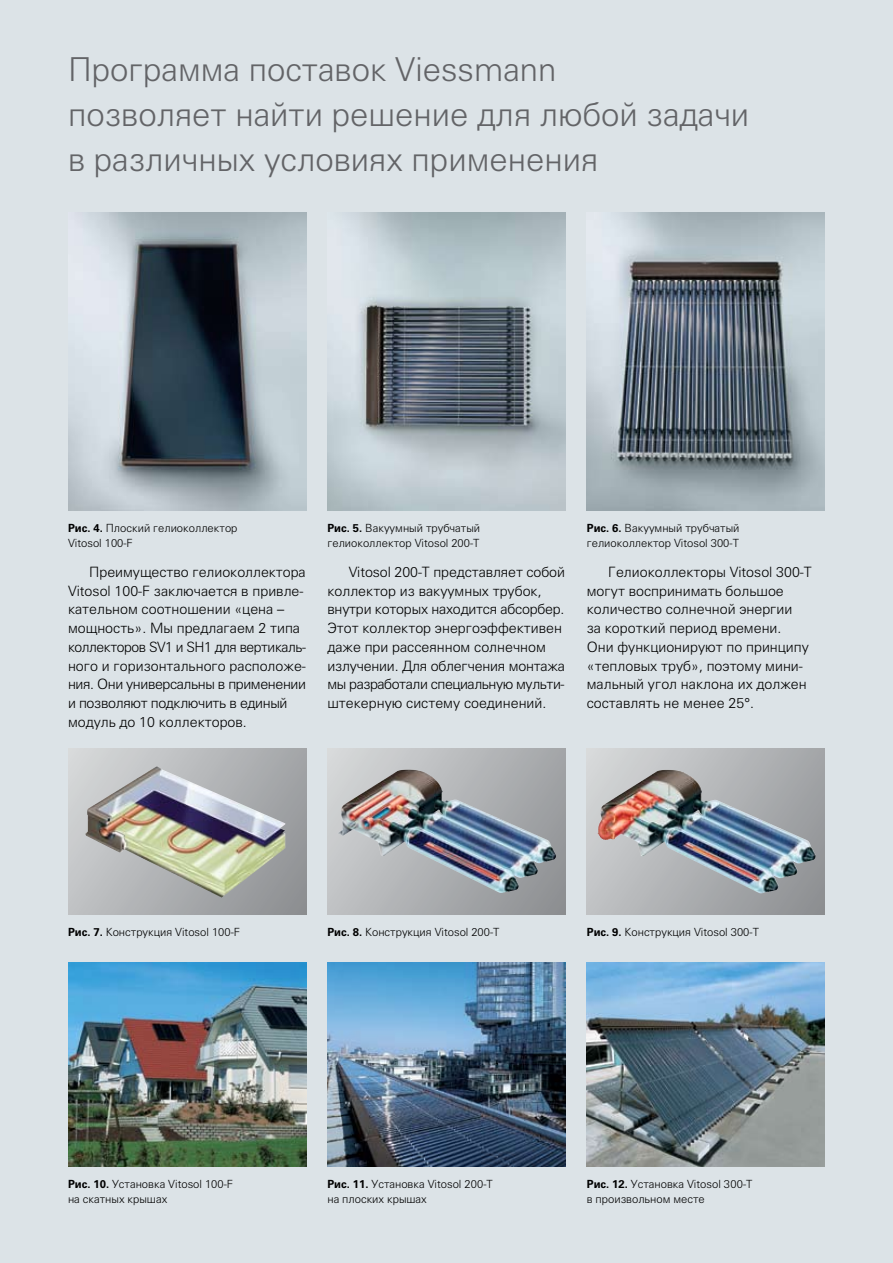
<style>
.page{position:relative;width:893px;height:1263px;background:#dce3e7}
.page>*{position:absolute;margin:0;border:0;box-sizing:border-box;transform-origin:0 0}
.t1{font:300 33px/45px "Univers Cyr";color:#636467}
.t2{font:300 14.25px/18.8px "Univers Cyr";color:#000}
.t3{font:300 11.25px/15px "Univers Cyr";color:#000}
.s1{font-weight:700}
</style>
<div class="page">
<img style="left:68px;top:213px;width:238px;height:297px">
<img style="left:68px;top:963px;width:238px;height:204px">
<img style="left:327px;top:963px;width:239px;height:204px">
<img style="left:587px;top:963px;width:238px;height:204px">
<img style="left:327px;top:213px;width:239px;height:297px">
<img style="left:587px;top:213px;width:238px;height:297px">
<div style="left:587px;top:748px;width:238px;height:166px;background:linear-gradient(to right,#ccced0,#97999c)"></div>
<img style="left:597px;top:770px;width:219px;height:123px">
<div style="left:327px;top:748px;width:239px;height:166px;background:linear-gradient(to right,#cccfd0,#97999b)"></div>
<img style="left:338px;top:770px;width:218px;height:123px">
<div style="left:68px;top:748px;width:238px;height:166px;background:linear-gradient(to right,#ccced0,#97999c)"></div>
<img style="left:86px;top:766px;width:199px;height:132px">
<h1 class="t1" style="left:68px;top:47px;width:683px">Программа поставок Viessmann<br>позволяет найти решение для любой задачи в различных условиях применения</h1>
<p class="t3" style="left:68px;top:520px;width:171px"><span class="s1">Рис. 4.</span> Плоский гелиоколлектор<br>Vitosol 100-F</p>
<p class="t3" style="left:327px;top:520px;width:154px"><span class="s1">Рис. 5.</span> Вакуумный трубчатый гелиоколлектор Vitosol 200-Т</p>
<p class="t3" style="left:587px;top:520px;width:154px"><span class="s1">Рис. 6.</span> Вакуумный трубчатый гелиоколлектор Vitosol 300-Т</p>
<p class="t2" style="left:68px;top:562px;width:239px;text-indent:21px">Преимущество гелиоколлектора<br>Vitosol 100-F заключается в привле&shy;кательном соотношении «цена – мощность». Мы предлагаем 2 типа коллекторов SV1 и SH1 для вертикаль&shy;ного и горизонтального расположе&shy;ния. Они универсальны в применении и позволяют подключить в единый модуль до 10 коллекторов.</p>
<p class="t2" style="left:327px;top:562px;width:239px;text-indent:21px">Vitosol 200-Т представляет собой коллектор из вакуумных трубок, внутри которых находится абсорбер.<br>Этот коллектор энергоэффективен даже при рассеянном солнечном излучении. Для облегчения монтажа мы разработали специальную мульти&shy;штекерную систему соединений.</p>
<p class="t2" style="left:587px;top:562px;width:227px;text-indent:21px">Гелиоколлекторы Vitosol 300-Т могут воспринимать большое количество солнечной энергии<br>за короткий период времени.<br>Они функционируют по принципу «тепловых труб», поэтому мини&shy;мальный угол наклона их должен составлять не менее 25°.</p>
<p class="t3" style="left:68px;top:924px;width:174px"><span class="s1">Рис. 7.</span> Конструкция Vitosol 100-F</p>
<p class="t3" style="left:327px;top:924px;width:174px"><span class="s1">Рис. 8.</span> Конструкция Vitosol 200-T</p>
<p class="t3" style="left:587px;top:924px;width:174px"><span class="s1">Рис. 9.</span> Конструкция Vitosol 300-T</p>
<p class="t3" style="left:68px;top:1177px;width:167px"><span class="s1">Рис. 10.</span> Установка Vitosol 100-F на скатных крышах</p>
<p class="t3" style="left:327px;top:1177px;width:167px"><span class="s1">Рис. 11.</span> Установка Vitosol 200-Т на плоских крышах</p>
<p class="t3" style="left:587px;top:1177px;width:167px"><span class="s1">Рис. 12.</span> Установка Vitosol 300-Т в произвольном месте</p>
</div>
